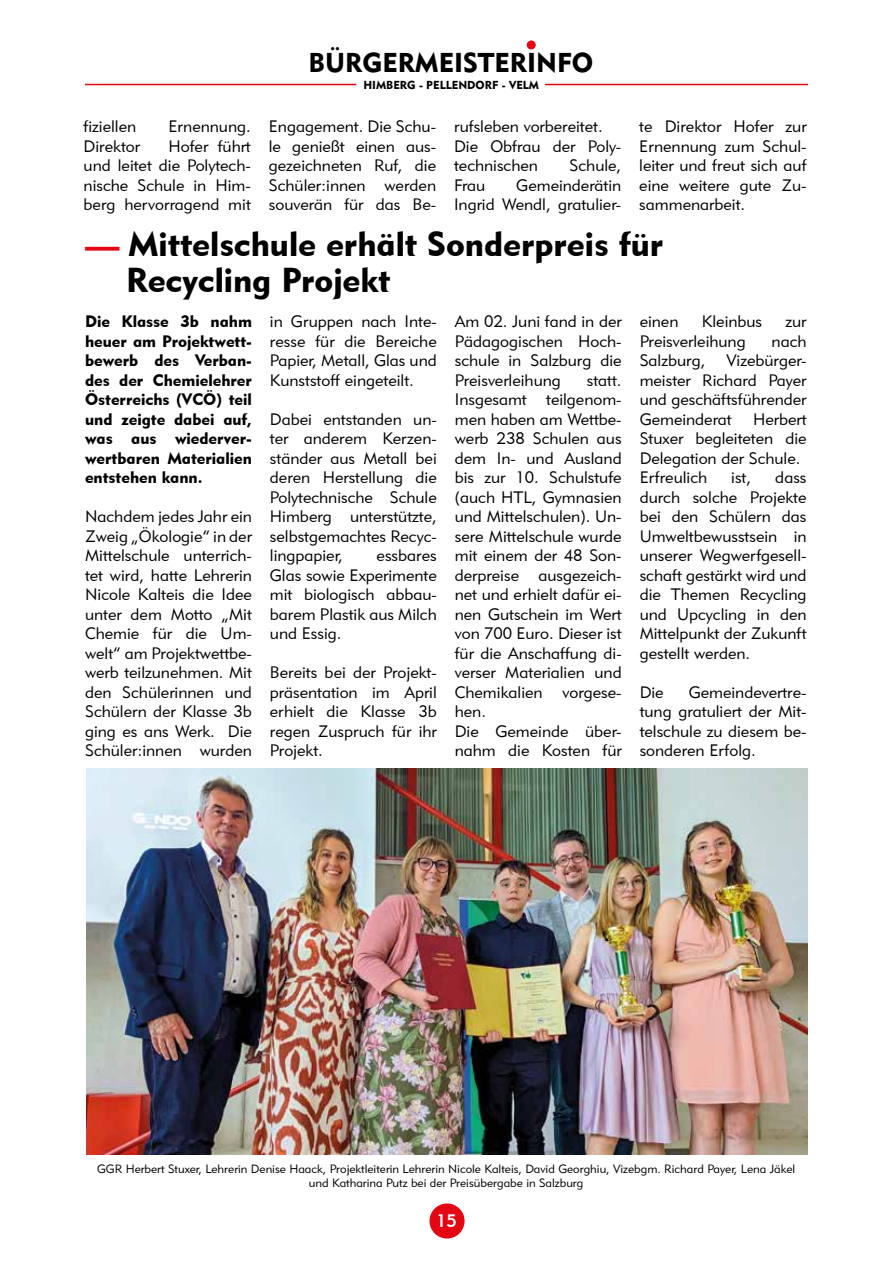
<style>
.page{position:relative;width:893px;height:1263px;background:#fff}
.page>*{position:absolute;margin:0;border:0;box-sizing:border-box;transform-origin:0 0}
.t1{font:34.5px/36px "Geometric 415 BT Black A";color:#000}
.t2{font:27px "Geometric 415 BT Black A";color:#000}
.t3{font:18px "Geometric 415 BT Medium A";color:#fff}
.t4{font:16.5px/19.5px "Geometric 415 BT Lite A";color:#000;text-align:justify}
.t5{font:16.5px/19.5px "Geometric 415 BT Black A";color:#000;text-align:justify}
.t6{font:12px/14.4px "Geometric 415 BT Lite A";color:#000;text-align:center}
.t7{font:11.55px "Geometric 415 BT Black A";color:#000}
.s1{color:#e30613}
</style>
<div class="page">
<div style="left:527px;top:40px;width:9px;height:9px;background:#e30613;border-radius:50%"></div>
<hr style="left:85px;top:84px;width:271px;height:1px;background:#e30613">
<hr style="left:545px;top:84px;width:263px;height:1px;background:#e30613">
<div style="left:429px;top:1203px;width:36px;height:35px;background:#e30613;border-radius:50%"></div>
<img style="left:86px;top:768px;width:722px;height:386px">
<p class="t4" style="left:84px;top:116px;width:54px">fiziellen</p>
<p class="t4" style="left:169px;top:116px;width:84px">Ernennung.</p>
<p class="t4" style="left:84px;top:136px;width:58px">Direktor</p>
<p class="t4" style="left:84px;top:136px;width:169px;text-indent:85px">Hofer führt und leitet die Polytech&shy;nische Schule in Him&shy;berg hervorragend mit</p>
<h2 class="t2" style="left:309px;top:47px;width:286px">BÜRGERMEISTERINFO</h2>
<p class="t7" style="left:363px;top:78px;width:177px">HIMBERG - PELLENDORF - VELM</p>
<p class="t4" style="left:269px;top:116px;width:169px">Engagement. Die Schu&shy;le genießt einen aus&shy;gezeichneten Ruf, die Schüler:innen werden souverän für das Be-</p>
<p class="t4" style="left:454px;top:116px;width:169px;text-align:left">rufsleben vorbereitet.<br>Die Obfrau der Poly&shy;technischen</p>
<p class="t4" style="left:569px;top:155px;width:53px">Schule,</p>
<p class="t4" style="left:454px;top:175px;width:169px;text-align:right">Gemeinderätin<br>Ingrid Wendl, gratulier-</p>
<p class="t4" style="left:454px;top:175px;width:33px">Frau</p>
<p class="t4" style="left:639px;top:116px;width:169px">te Direktor Hofer zur Ernennung zum Schul&shy;leiter und freut sich auf eine weitere gute Zu&shy;sammenarbeit.</p>
<h1 class="t1" style="left:126px;top:225px;width:538px;text-indent:-41px"><span class="s1">—</span> Mittelschule erhält Sonderpreis für<br>Recycling Projekt</h1>
<p class="t5" style="left:85px;top:311px;width:168px">Die Klasse 3b nahm heuer am Projektwett&shy;bewerb des Verban&shy;des der Chemielehrer Österreichs (VCÖ) teil und zeigte dabei auf, was aus wiederver&shy;wertbaren Materialien entstehen kann.</p>
<p class="t4" style="left:85px;top:506px;width:168px">Nachdem jedes Jahr ein Zweig „Ökologie“ in der Mittelschule unterrich&shy;tet wird, hatte Lehrerin Nicole Kalteis die Idee unter dem Motto „Mit Chemie für die Um&shy;welt“ am Projektwettbe&shy;werb teilzunehmen. Mit den Schülerinnen und Schülern der Klasse 3b ging es ans Werk. Die Schüler:innen wurden</p>
<p class="t4" style="left:270px;top:311px;width:168px">in Gruppen nach Inte&shy;resse für die Bereiche Papier, Metall, Glas und Kunststoff eingeteilt.</p>
<p class="t4" style="left:270px;top:409px;width:168px">Dabei entstanden un&shy;ter anderem Kerzen&shy;ständer aus Metall bei deren Herstellung die Polytechnische Schule Himberg unterstützte, selbstgemachtes Recyc&shy;lingpapier,</p>
<p class="t4" style="left:270px;top:545px;width:168px;text-indent:107px">essbares Glas sowie Experimente mit biologisch abbau&shy;barem Plastik aus Milch und Essig.</p>
<p class="t4" style="left:270px;top:662px;width:168px">Bereits bei der Projekt&shy;präsentation im April erhielt die Klasse 3b regen Zuspruch für ihr Projekt.</p>
<p class="t4" style="left:455px;top:311px;width:168px">Am 02. Juni fand in der Pädagogischen Hoch&shy;schule in Salzburg die Preisverleihung</p>
<p class="t4" style="left:455px;top:370px;width:168px;text-align:left;text-indent:132px">statt.<br>Insgesamt teilgenom&shy;men haben am Wettbe&shy;werb 238 Schulen aus dem In- und Ausland bis zur 10. Schulstufe (auch HTL, Gymnasien und Mittelschulen). Un&shy;sere Mittelschule wurde mit einem der 48 Son&shy;derpreise ausgezeich&shy;net und erhielt dafür ei&shy;nen Gutschein im Wert von 700 Euro. Dieser ist für die Anschaffung di&shy;verser Materialien und<br>Chemikalien vorgese&shy;hen.<br>Die Gemeinde über&shy;nahm die Kosten für</p>
<p class="t4" style="left:640px;top:312px;width:40px">einen</p>
<p class="t4" style="left:702px;top:312px;width:62px">Kleinbus</p>
<p class="t4" style="left:785px;top:312px;width:23px">zur</p>
<p class="t4" style="left:640px;top:331px;width:108px">Preisverleihung</p>
<p class="t4" style="left:772px;top:331px;width:36px">nach</p>
<p class="t4" style="left:640px;top:351px;width:67px">Salzburg,</p>
<p class="t4" style="left:640px;top:351px;width:168px;text-indent:87px">Vizebürger&shy;meister Richard Payer und geschäftsführender Gemeinderat</p>
<p class="t4" style="left:640px;top:409px;width:168px;text-align:left;text-indent:113px">Herbert<br>Stuxer begleiteten die<br>Delegation der Schule.<br>Erfreulich</p>
<p class="t4" style="left:640px;top:468px;width:168px;text-indent:136px">dass durch solche Projekte bei den Schülern das Umweltbewusstsein in unserer Wegwerfgesell&shy;schaft gestärkt wird und die Themen Recycling und Upcycling in den Mittelpunkt der Zukunft gestellt werden.</p>
<p class="t4" style="left:640px;top:682px;width:25px">Die</p>
<p class="t4" style="left:731px;top:468px;width:21px">ist,</p>
<p class="t4" style="left:640px;top:682px;width:168px;text-indent:49px">Gemeindevertre&shy;tung gratuliert der Mit&shy;telschule zu diesem be&shy;sonderen Erfolg.</p>
<p class="t6" style="left:97px;top:1161px;width:700px">GGR Herbert Stuxer, Lehrerin Denise Haack, Projektleiterin Lehrerin Nicole Kalteis, David Georghiu, Vizebgm. Richard Payer, Lena Jäkel und Katharina Putz bei der Preisübergabe in Salzburg</p>
<p class="t3" style="left:436px;top:1210px;width:22px">15</p>
</div>
